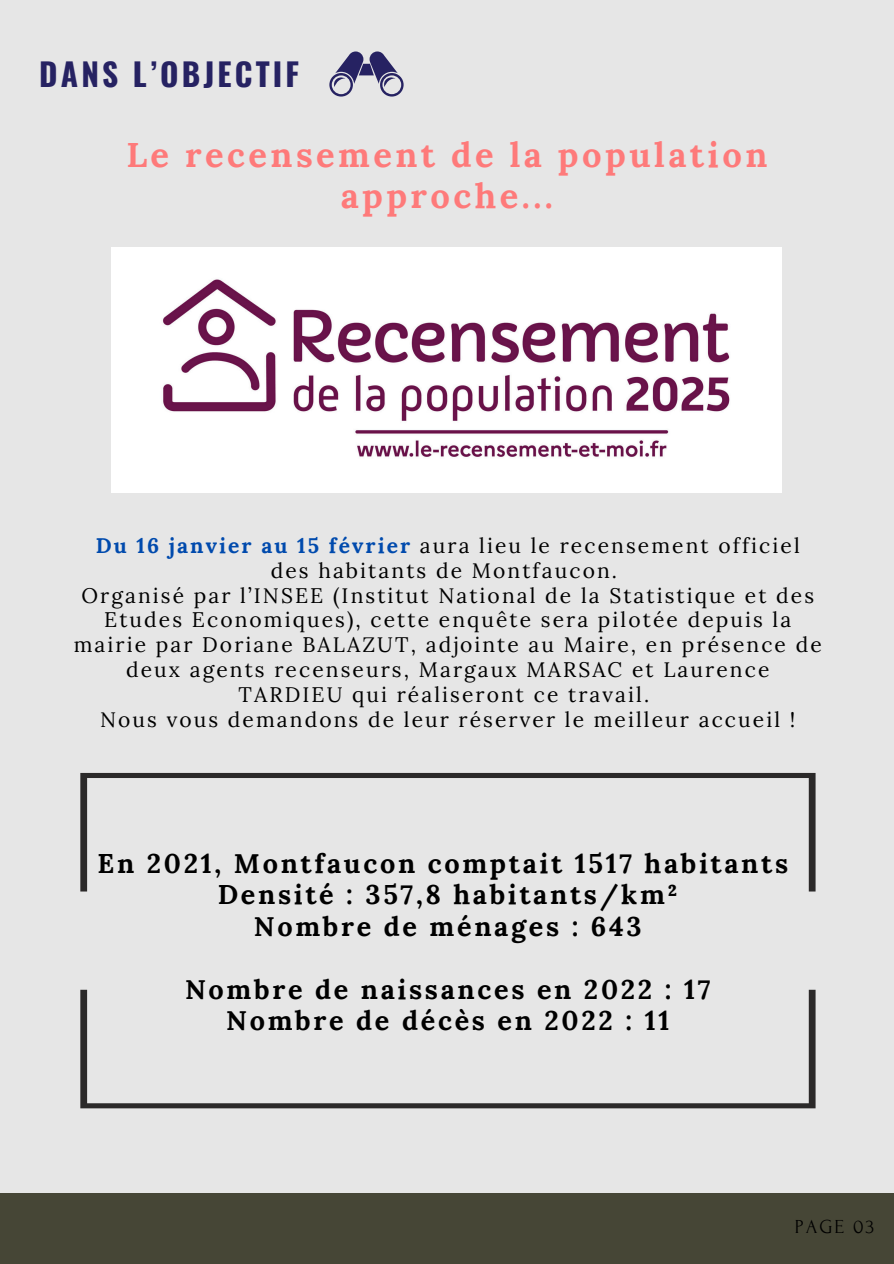
<style>
.page{position:relative;width:894px;height:1264px;background:#fff}
.page>*{position:absolute;margin:0;border:0;box-sizing:border-box;transform-origin:0 0}
.t1{font:700 34.5px/40.5px "Lora";letter-spacing:.1em;color:#fe7a7a;text-align:center}
.t2{font:700 31.5px "Oswald";letter-spacing:.1em;color:#262262}
.t3{font:700 27px/31.5px "Lora";letter-spacing:.1em;color:#000;text-align:center}
.t4{font:21px/24.8px "Lora";letter-spacing:.1em;color:#000;text-align:center}
.t5{font:19.8px "Forum";letter-spacing:.1em;color:#000}
.s1{font-weight:700;color:#004aad}
</style>
<div class="page">
<div style="left:0;top:0;width:893px;height:1263px;background:#e6e6e6"></div>
<div style="left:0;top:1193px;width:893px;height:70px;background:#464636"></div>
<svg style="left:329px;top:51px;width:74px;height:45px"></svg>
<img style="left:111px;top:247px;width:670px;height:246px">
<svg style="left:80px;top:773px;width:735px;height:118px"></svg>
<svg style="left:80px;top:989px;width:735px;height:119px"></svg>
<p class="t2" style="left:39px;top:49px;width:261px">DANS L’OBJECTIF</p>
<h2 class="t1" style="left:126px;top:134px;width:642px">Le recensement de la population approche...</h2>
<p class="t4" style="left:96px;top:533px;width:705px"><span class="s1">Du 16 janvier au 15 février</span> aura lieu le recensement officiel des habitants de Montfaucon.</p>
<p class="t4" style="left:74px;top:582px;width:749px">Organisé par l’INSEE (Institut National de la Statistique et des Etudes Economiques), cette enquête sera pilotée depuis la mairie par Doriane BALAZUT, adjointe au Maire, en présence de deux agents recenseurs, Margaux MARSAC et Laurence TARDIEU qui réaliseront ce travail.</p>
<p class="t4" style="left:100px;top:706px;width:696px">Nous vous demandons de leur réserver le meilleur accueil !</p>
<p class="t3" style="left:97px;top:847px;width:692px">En 2021, Montfaucon comptait 1517 habitants<br>Densité : 357,8 habitants/km²<br>Nombre de ménages : 643</p>
<p class="t3" style="left:185px;top:973px;width:526px">Nombre de naissances en 2022 : 17<br>Nombre de décès en 2022 : 11</p>
<h1 class="t5" style="left:794px;top:1216px;width:81px">PAGE 03</h1>
</div>
